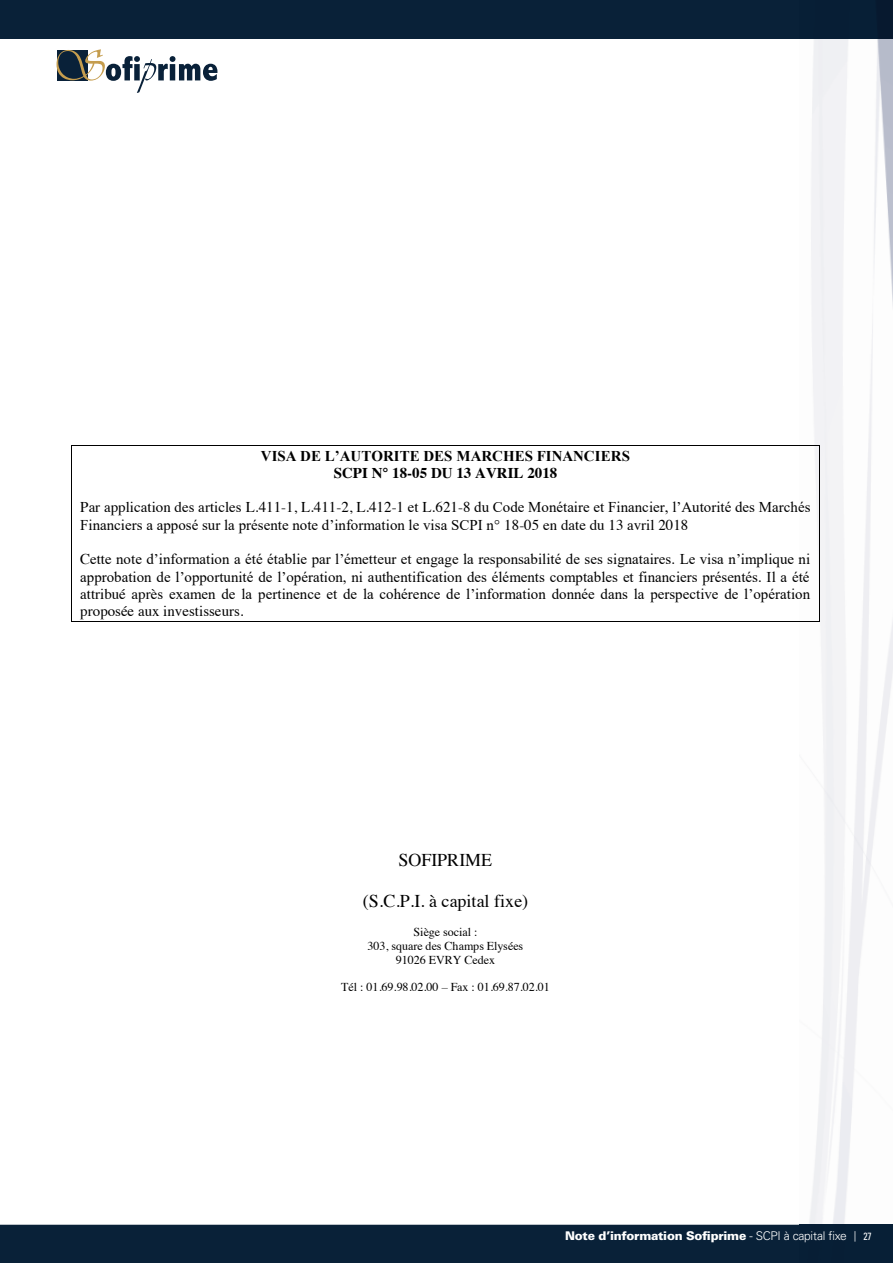
<style>
.page{position:relative;width:893px;height:1263px;background:#fff}
.page>*{position:absolute;margin:0;border:0;box-sizing:border-box;transform-origin:0 0}
.t1{font:18px "Times";color:#000}
.t2{font:15px/17.2px "Times New Roman";color:#000;text-align:justify}
.t3{font:15px "Times";letter-spacing:.005em;color:#000}
.t4{font:700 15px "Times New Roman";color:#000}
.t5{font:700 15px "Times";letter-spacing:.005em;color:#000}
.t6{font:12px/13.8px "Times";color:#000;text-align:center}
.t7{font:900 12px "Univers";letter-spacing:-.02em;color:#fff}
.s1{font-family:"Times New Roman"}
.s2{font-family:"Times"}
.s3{font-weight:300}
.s4{font-weight:400;font-stretch:condensed;font-size:10.5px}
</style>
<div class="page">
<img style="left:799px;top:0;width:94px;height:1225px">
<svg style="left:57px;top:49px;width:160px;height:44px"></svg>
<div style="left:0;top:0;width:799px;height:38px;background:#092138"></div>
<div style="left:0;top:1225px;width:893px;height:38px;background:#092138"></div>
<hr style="left:71px;top:445px;width:749px;height:1px;background:#000">
<hr style="left:71px;top:621px;width:749px;height:1px;background:#000">
<svg style="left:71px;top:446px;width:1px;height:175px"></svg>
<svg style="left:819px;top:446px;width:1px;height:175px"></svg>
<p class="t4" style="left:261px;top:448px;width:371px">VISA DE L’AUTORITE DES MARCHES FINANCIERS</p>
<p class="t5" style="left:334px;top:467px;width:225px">SCPI N° 18-05 DU 13 AVRIL 2018</p>
<p class="t3" style="left:80px;top:501px;width:732px">Par application des articles L.411-1, L.411-2, L.412-1 et L.621-8 <span class="s1">du Code Monétaire et Financier, l’Autorité des Marchés</span></p>
<p class="t2" style="left:80px;top:516px;width:610px">Financiers a apposé sur la présente note d’information le visa SCPI n° <span class="s2">18-05 en date du 13 avril 2018</span></p>
<p class="t2" style="left:80px;top:551px;width:731px"><span class="s2">Cette</span> note d’information a été établie par l’émetteur et engage la responsabilité de ses signataires. Le visa n’implique ni approbation de l’opportunité de l’opération, ni authentification des éléments comptables et financiers présentés. Il a été <span class="s2">attribué après</span> examen de la pertinence et de la cohérence de l’information donnée dans la perspective de l’opération</p>
<p class="t3" style="left:80px;top:605px;width:165px">proposée aux investisseurs.</p>
<p class="t1" style="left:398px;top:852px;width:95px">SOFIPRIME</p>
<p class="t1" style="left:363px;top:894px;width:167px">(S.C.P.I. à capital fixe)</p>
<p class="t6" style="left:367px;top:926px;width:157px">Siège social :<br>303, square des Champs Elysées<br>91026 EVRY Cedex</p>
<p class="t6" style="left:341px;top:981px;width:210px">Tél : 01.69.98.02.00 <span class="s1">–</span> Fax : 01.69.87.02.01</p>
<p class="t7" style="left:565px;top:1232px;width:308px">Note d’information Sofiprime <span class="s3">- SCPI à capital fixe</span> <span class="s4">| 27</span></p>
</div>
